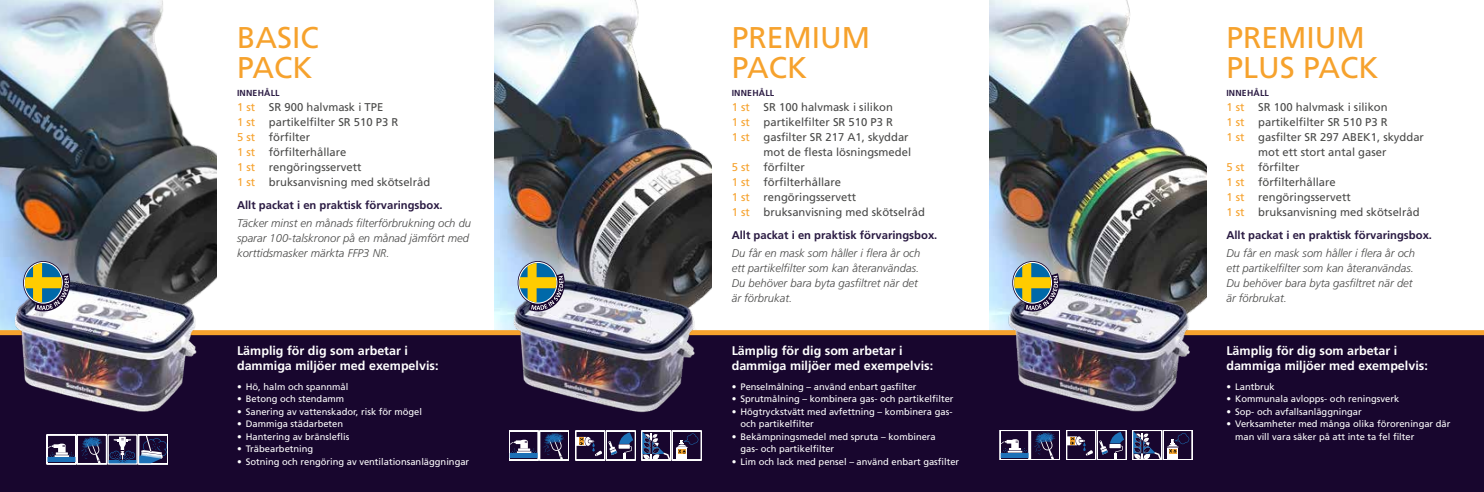
<style>
.page{position:relative;width:1484px;height:492px;background:#fff}
.page>*{position:absolute;margin:0;border:0;box-sizing:border-box;transform-origin:0 0}
.t1{font:30px/30px "Frutiger LT Std";color:#f6a22d}
.t2{font:700 12.5px/15px "Frutiger LT Std";color:#fff}
.t3{font:11.25px/15px "Frutiger LT Std";color:#4a4a49}
.t4{font:italic 300 11.25px/15px "Frutiger LT Std";color:#4a4a49}
.t5{font:700 11.25px "Frutiger LT Std";color:#2b1b43}
.t6{font:9.38px/12.5px "Frutiger LT Std";color:#fff}
.t7{font:700 8.75px "Frutiger LT Std";letter-spacing:.02em;color:#2b1b43}
.s1{color:#f6a22d}
</style>
<div class="page">
<div style="left:0;top:332px;width:1484px;height:160px;background:#18062e"></div>
<img style="left:0;top:0;width:217px;height:330px">
<img style="left:495px;top:0;width:217px;height:273px">
<img style="left:989px;top:0;width:217px;height:269px">
<div style="left:0;top:330px;width:1484px;height:5px;background:#f6a22d"></div>
<img style="left:9px;top:260px;width:229px;height:152px">
<svg style="left:47px;top:434px;width:119px;height:30px"></svg>
<div style="left:138px;top:434px;width:30px;height:30px;border:1px solid #fff"></div>
<svg style="left:509px;top:431px;width:60px;height:29px"></svg>
<svg style="left:575px;top:431px;width:61px;height:29px"></svg>
<svg style="left:642px;top:431px;width:60px;height:29px"></svg>
<svg style="left:1000px;top:430px;width:60px;height:30px"></svg>
<svg style="left:1066px;top:430px;width:60px;height:30px"></svg>
<svg style="left:1132px;top:430px;width:60px;height:30px"></svg>
<img style="left:979px;top:269px;width:227px;height:143px">
<img style="left:488px;top:273px;width:262px;height:140px">
<svg style="left:518px;top:261px;width:47px;height:50px"></svg>
<svg style="left:23px;top:261px;width:47px;height:50px"></svg>
<svg style="left:1012px;top:261px;width:47px;height:50px"></svg>
<h1 class="t1" style="left:237px;top:23px;width:83px">BASIC<br>PACK</h1>
<p class="t7" style="left:237px;top:88px;width:44px">INNEHÅLL</p>
<p class="t3" style="left:237px;top:100px;width:195px"><span class="s1">1 st</span> SR 900 halvmask i TPE<br><span class="s1">1 st</span> partikelfilter SR 510 P3 R<br><span class="s1">5 st</span> förfilter<br><span class="s1">1 st</span> förfilterhållare<br><span class="s1">1 st</span> rengöringsservett<br><span class="s1">1 st</span> bruksanvisning med skötselråd</p>
<p class="t5" style="left:237px;top:198px;width:207px">Allt packat i en praktisk förvaringsbox.</p>
<p class="t4" style="left:237px;top:216px;width:236px">Täcker minst en månads filterförbrukning och du sparar 100-talskronor på en månad jämfört med korttidsmasker märkta FFP3 NR.</p>
<h2 class="t2" style="left:237px;top:343px;width:203px">Lämplig för dig som arbetar i dammiga miljöer med exempelvis:</h2>
<p class="t6" style="left:237px;top:380px;width:113px">• Hö, halm och spannmål</p>
<p class="t6" style="left:237px;top:393px;width:109px">• Betong och stendamm</p>
<p class="t6" style="left:237px;top:405px;width:187px">• Sanering av vattenskador, risk för mögel</p>
<p class="t6" style="left:237px;top:418px;width:108px">• Dammiga städarbeten</p>
<p class="t6" style="left:237px;top:430px;width:114px">• Hantering av bränsleflis</p>
<p class="t6" style="left:237px;top:443px;width:78px">• Träbearbetning</p>
<p class="t6" style="left:237px;top:455px;width:234px">• Sotning och rengöring av ventilationsanläggningar</p>
<h1 class="t1" style="left:732px;top:23px;width:140px">PREMIUM<br>PACK</h1>
<p class="t7" style="left:732px;top:88px;width:44px">INNEHÅLL</p>
<p class="t3" style="left:732px;top:100px;width:163px"><span class="s1">1 st</span> SR 100 halvmask i silikon</p>
<p class="t3" style="left:732px;top:115px;width:163px"><span class="s1">1 st</span> partikelfilter SR 510 P3 R</p>
<p class="t3" style="left:732px;top:130px;width:178px"><span class="s1">1 st</span> gasfilter SR 217 A1, skyddar</p>
<p class="t3" style="left:764px;top:145px;width:149px">mot de flesta lösningsmedel</p>
<p class="t3" style="left:732px;top:160px;width:75px"><span class="s1">5 st</span> förfilter</p>
<p class="t3" style="left:732px;top:175px;width:111px"><span class="s1">1 st</span> förfilterhållare</p>
<p class="t3" style="left:732px;top:190px;width:126px"><span class="s1">1 st</span> rengöringsservett</p>
<p class="t3" style="left:732px;top:205px;width:195px"><span class="s1">1 st</span> bruksanvisning med skötselråd</p>
<p class="t5" style="left:732px;top:228px;width:207px">Allt packat i en praktisk förvaringsbox.</p>
<p class="t4" style="left:732px;top:246px;width:190px">Du får en mask som håller i flera år och ett partikelfilter som kan återanvändas.<br>Du behöver bara byta gasfiltret när det är förbrukat.</p>
<h2 class="t2" style="left:732px;top:343px;width:203px">Lämplig för dig som arbetar i dammiga miljöer med exempelvis:</h2>
<p class="t6" style="left:732px;top:380px;width:186px">• Penselmålning – använd enbart gasfilter</p>
<p class="t6" style="left:732px;top:393px;width:223px">• Sprutmålning – kombinera gas- och partikelfilter</p>
<p class="t6" style="left:740px;top:405px;width:214px;text-indent:-9px">• Högtryckstvätt med avfettning – kombinera gas&shy;och partikelfilter</p>
<p class="t6" style="left:740px;top:430px;width:197px;text-indent:-9px">• Bekämpningsmedel med spruta – kombinera gas- och partikelfilter</p>
<p class="t6" style="left:732px;top:455px;width:229px">• Lim och lack med pensel – använd enbart gasfilter</p>
<h1 class="t1" style="left:1226px;top:23px;width:154px">PREMIUM<br>PLUS PACK</h1>
<p class="t7" style="left:1226px;top:88px;width:44px">INNEHÅLL</p>
<p class="t3" style="left:1226px;top:100px;width:163px"><span class="s1">1 st</span> SR 100 halvmask i silikon</p>
<p class="t3" style="left:1226px;top:115px;width:163px"><span class="s1">1 st</span> partikelfilter SR 510 P3 R</p>
<p class="t3" style="left:1226px;top:130px;width:199px"><span class="s1">1 st</span> gasfilter SR 297 ABEK1, skyddar</p>
<p class="t3" style="left:1258px;top:145px;width:130px">mot ett stort antal gaser</p>
<p class="t3" style="left:1226px;top:160px;width:75px"><span class="s1">5 st</span> förfilter</p>
<p class="t3" style="left:1226px;top:175px;width:111px"><span class="s1">1 st</span> förfilterhållare</p>
<p class="t3" style="left:1226px;top:190px;width:126px"><span class="s1">1 st</span> rengöringsservett</p>
<p class="t3" style="left:1226px;top:205px;width:195px"><span class="s1">1 st</span> bruksanvisning med skötselråd</p>
<p class="t5" style="left:1226px;top:228px;width:207px">Allt packat i en praktisk förvaringsbox.</p>
<p class="t4" style="left:1226px;top:246px;width:190px">Du får en mask som håller i flera år och ett partikelfilter som kan återanvändas.<br>Du behöver bara byta gasfiltret när det är förbrukat.</p>
<h2 class="t2" style="left:1226px;top:343px;width:203px">Lämplig för dig som arbetar i dammiga miljöer med exempelvis:</h2>
<p class="t6" style="left:1226px;top:380px;width:50px">• Lantbruk</p>
<p class="t6" style="left:1226px;top:393px;width:174px">• Kommunala avlopps- och reningsverk</p>
<p class="t6" style="left:1226px;top:405px;width:137px">• Sop- och avfallsanläggningar</p>
<p class="t6" style="left:1235px;top:418px;width:217px;text-indent:-9px">• Verksamheter med många olika föroreningar där man vill vara säker på att inte ta fel filter</p>
</div>
